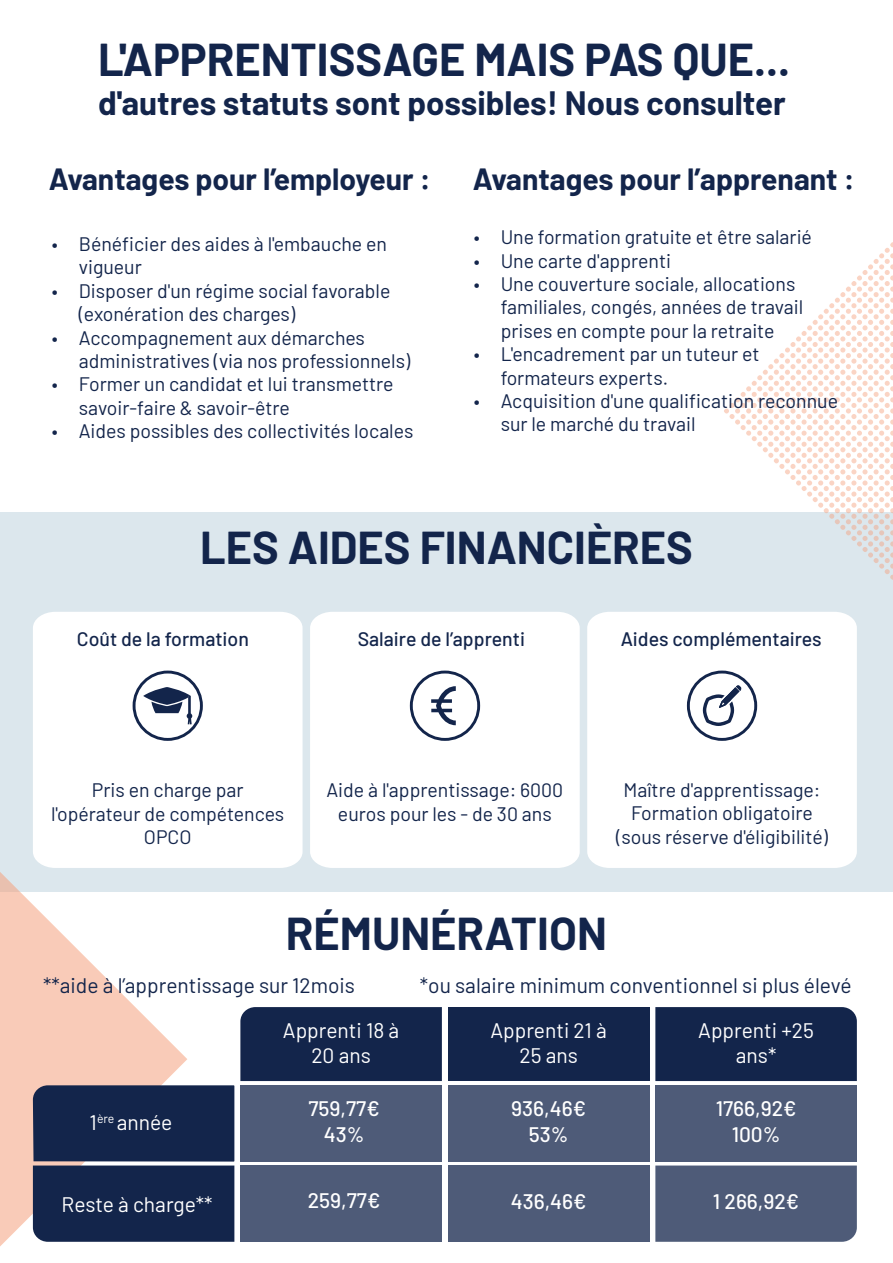
<style>
.page{position:relative;width:893px;height:1263px;background:#fff}
.page>*{position:absolute;margin:0;border:0;box-sizing:border-box;transform-origin:0 0}
.t1{font:700 45px "Barlow";color:#13254b}
.t2{font:700 33px "Barlow";color:#13254b}
.t3{font:700 30px "Barlow";color:#13254b}
.t4{font:21px "Barlow";color:#13254b}
.t5{font:21px/25.2px "Barlow";color:#fff;text-align:center}
.t6{font:500 21px/25.2px "Barlow";color:#fff;text-align:center}
.t7{font:19.5px/23.4px "Barlow";color:#13254b}
.t8{font:500 19.5px "Barlow";color:#13254b}
</style>
<div class="page">
<div style="left:0;top:512px;width:893px;height:380px;background:#dce7ed"></div>
<svg style="left:724px;top:242px;width:169px;height:338px"></svg>
<svg style="left:0;top:872px;width:187px;height:375px;fill:#f9cbb8"></svg>
<div style="left:33px;top:612px;width:270px;height:256px;background:#fff"></div>
<div style="left:310px;top:612px;width:270px;height:256px;background:#fff"></div>
<div style="left:587px;top:612px;width:270px;height:256px;background:#fff"></div>
<svg style="left:133px;top:671px;width:70px;height:70px;background:#b9beca"></svg>
<svg style="left:410px;top:671px;width:70px;height:70px;background:#d0d3db"></svg>
<svg style="left:687px;top:671px;width:70px;height:70px;background:#ccd0d8"></svg>
<div style="left:240px;top:1007px;width:202px;height:74px;background:#13254b"></div>
<div style="left:448px;top:1007px;width:201px;height:74px;background:#13254b"></div>
<div style="left:655px;top:1007px;width:202px;height:74px;background:#13254b"></div>
<div style="left:240px;top:1085px;width:202px;height:76px;background:#4e5b78"></div>
<div style="left:448px;top:1085px;width:201px;height:76px;background:#4e5b78"></div>
<div style="left:655px;top:1085px;width:202px;height:76px;background:#4e5b78"></div>
<div style="left:33px;top:1085px;width:201px;height:157px;background:#13254b"></div>
<div style="left:240px;top:1165px;width:202px;height:77px;background:#4e5b78"></div>
<div style="left:448px;top:1165px;width:201px;height:77px;background:#4e5b78"></div>
<div style="left:655px;top:1165px;width:202px;height:77px;background:#4e5b78"></div>
<h1 class="t1" style="left:98px;top:26px;width:694px">L'APPRENTISSAGE MAIS PAS QUE...</h1>
<h2 class="t2" style="left:98px;top:79px;width:689px">d'autres statuts sont possibles! Nous consulter</h2>
<h3 class="t3" style="left:49px;top:157px;width:383px">Avantages pour l’employeur :</h3>
<p class="t7" style="left:79px;top:231px;width:310px;text-indent:-27px">• Bénéficier des aides à l'embauche en vigueur</p>
<p class="t7" style="left:79px;top:277px;width:313px;text-indent:-27px">• Disposer d'un régime social favorable (exonération des charges)</p>
<p class="t7" style="left:79px;top:324px;width:333px;text-indent:-27px">• Accompagnement aux démarches administratives (via nos professionnels)</p>
<p class="t7" style="left:79px;top:371px;width:316px;text-indent:-27px">• Former un candidat et lui transmettre savoir-faire &amp; savoir-être</p>
<p class="t7" style="left:52px;top:418px;width:363px">• Aides possibles des collectivités locales</p>
<h3 class="t3" style="left:473px;top:157px;width:383px">Avantages pour l’apprenant :</h3>
<p class="t7" style="left:474px;top:224px;width:340px">• Une formation gratuite et être salarié</p>
<p class="t7" style="left:474px;top:247px;width:199px">• Une carte d'apprenti</p>
<p class="t7" style="left:501px;top:271px;width:304px;text-indent:-27px">• Une couverture sociale, allocations familiales, congés, années de travail prises en compte pour la retraite</p>
<p class="t7" style="left:501px;top:341px;width:260px;text-indent:-27px">• L'encadrement par un tuteur et formateurs experts.</p>
<p class="t7" style="left:501px;top:388px;width:339px;text-indent:-27px">• Acquisition d'une qualification reconnue sur le marché du travail</p>
<h1 class="t1" style="left:200px;top:514px;width:494px">LES AIDES FINANCIÈRES</h1>
<p class="t8" style="left:77px;top:625px;width:174px">Coût de la formation</p>
<p class="t8" style="left:358px;top:625px;width:169px">Salaire de l’apprenti</p>
<p class="t8" style="left:621px;top:625px;width:202px">Aides complémentaires</p>
<p class="t7" style="left:51px;top:777px;width:235px;text-align:center">Pris en charge par l'opérateur de compétences<br>OPCO</p>
<p class="t7" style="left:326px;top:777px;width:238px;text-align:center">Aide à l'apprentissage: 6000 euros pour les - de 30 ans</p>
<p class="t7" style="left:616px;top:777px;width:213px;text-align:center">Maître d'apprentissage:<br>Formation obligatoire (sous réserve d'éligibilité)</p>
<h1 class="t1" style="left:286px;top:900px;width:322px">RÉMUNÉRATION</h1>
<p class="t4" style="left:43px;top:970px;width:313px">**aide à l’apprentissage sur 12mois</p>
<p class="t4" style="left:420px;top:970px;width:433px">*ou salaire minimum conventionnel si plus élevé</p>
<p class="t5" style="left:90px;top:1108px;width:84px">1<sup>ère</sup> année</p>
<p class="t5" style="left:283px;top:1016px;width:118px">Apprenti 18 à<br>20 ans</p>
<p class="t5" style="left:490px;top:1016px;width:118px">Apprenti 21 à<br>25 ans</p>
<p class="t5" style="left:698px;top:1016px;width:117px">Apprenti +25 ans*</p>
<p class="t6" style="left:308px;top:1094px;width:73px">759,77€<br>43%</p>
<p class="t6" style="left:511px;top:1094px;width:76px">936,46€<br>53%</p>
<p class="t6" style="left:716px;top:1094px;width:82px">1766,92€<br>100%</p>
<p class="t5" style="left:62px;top:1190px;width:152px">Reste à charge**</p>
<p class="t6" style="left:308px;top:1186px;width:74px">259,77€</p>
<p class="t6" style="left:511px;top:1187px;width:77px">436,46€</p>
<p class="t6" style="left:713px;top:1187px;width:88px">1 266,92€</p>
</div>
